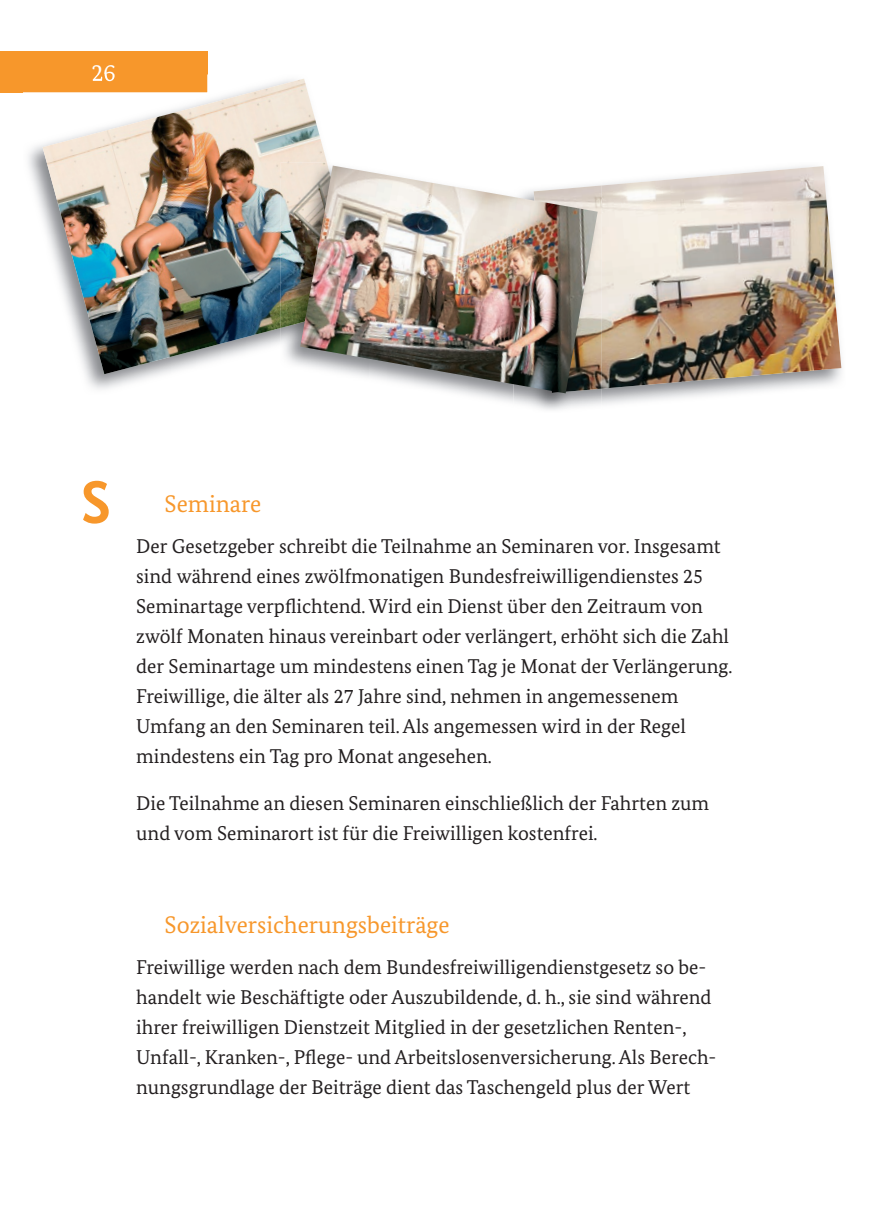
<style>
.page{position:relative;width:874px;height:1225px;background:#fff}
.page>*{position:absolute;margin:0;border:0;box-sizing:border-box;transform-origin:0 0}
.t1{font:700 60px "Bundes Sans";color:#f7972b}
.t2{font:24px "Bundes Serif";color:#f7972b}
.t3{font:24px "Bundes Serif";color:#fff}
.t4{font:20px/30px "Bundes Serif";color:#231f20}
</style>
<div class="page">
<div style="left:0;top:51px;width:207px;height:41px;background:#f7972b"></div>
<img style="left:601px;top:352px;width:241px;height:53px">
<img style="left:601px;top:166px;width:239px;height:223px">
<img style="left:93px;top:75px;width:21px;height:4px">
<img style="left:43px;top:79px;width:283px;height:295px">
<img style="left:513px;top:184px;width:88px;height:226px">
<img style="left:597px;top:185px;width:4px;height:208px">
<img style="left:281px;top:328px;width:19px;height:46px">
<img style="left:281px;top:162px;width:61px;height:166px">
<img style="left:300px;top:166px;width:297px;height:227px">
<p class="t3" style="left:91px;top:58px;width:25px">26</p>
<h1 class="t1" style="left:81px;top:466px;width:32px">S</h1>
<p class="t2" style="left:164px;top:489px;width:98px">Seminare</p>
<p class="t4" style="left:136px;top:531px;width:597px">Der Gesetzgeber schreibt die Teilnahme an Seminaren vor. Insgesamt sind während eines zwölfmonatigen Bundesfreiwilligendienstes 25<br>Seminartage verpflichtend. Wird ein Dienst über den Zeitraum von zwölf Monaten hinaus vereinbart oder verlängert, erhöht sich die Zahl der Seminartage um mindestens einen Tag je Monat der Verlängerung.<br>Freiwillige, die älter als 27 Jahre sind, nehmen in angemessenem Umfang an den Seminaren teil. Als angemessen wird in der Regel mindestens ein Tag pro Monat angesehen.</p>
<p class="t4" style="left:136px;top:788px;width:574px">Die Teilnahme an diesen Seminaren einschließlich der Fahrten zum und vom Seminarort ist für die Freiwilligen kostenfrei.</p>
<p class="t2" style="left:164px;top:910px;width:286px">Sozialversicherungsbeiträge</p>
<p class="t4" style="left:136px;top:952px;width:581px">Freiwillige werden nach dem Bundesfreiwilligendienstgesetz so be&shy;handelt wie Beschäftigte oder Auszubildende, d. h., sie sind während ihrer freiwilligen Dienstzeit Mitglied in der gesetzlichen Renten-, Unfall-, Kranken-, Pflege- und Arbeitslosenversicherung. Als Berech&shy;nungsgrundlage der Beiträge dient das Taschengeld plus der Wert</p>
</div>
